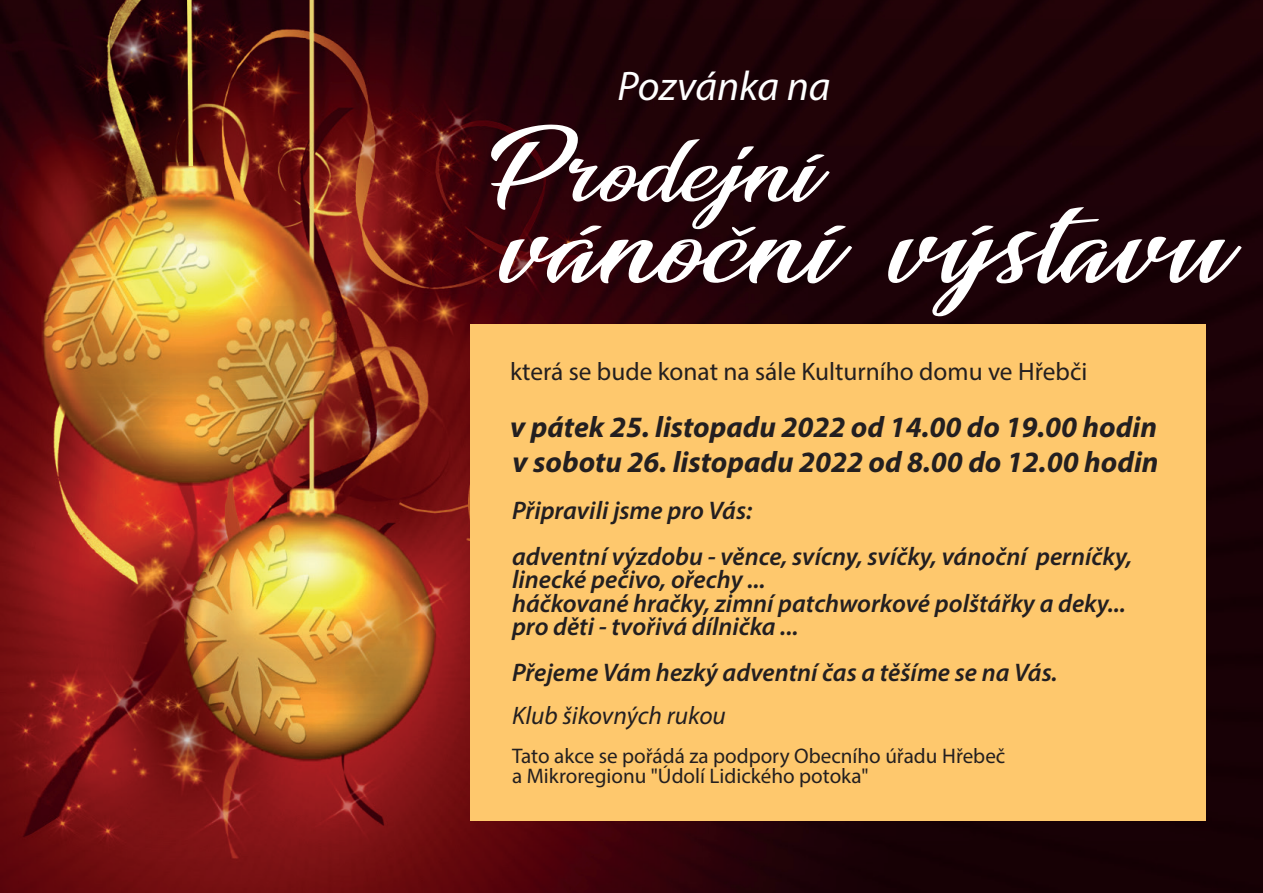
<style>
.page{position:relative;width:1263px;height:893px;background:#fff}
.page>*{position:absolute;margin:0;border:0;box-sizing:border-box;transform-origin:0 0}
.t1{font:111px "Awesome Season Personal Use Regula";color:#fff}
.t2{font:italic 41.4px "Myriad Pro";letter-spacing:-.005em;color:#fff}
.t3{font:italic 700 29.55px/35.5px "Myriad Pro";color:#231f20}
.t4{font:italic 600 25.5px/23.2px "Myriad Pro";color:#231f20}
.t5{font:25.35px "Myriad Pro";color:#231f20}
.t6{font:italic 25.35px "Myriad Pro";color:#231f20}
.t7{font:21.15px/19.5px "Myriad Pro";color:#231f20}
</style>
<div class="page">
<img style="left:0;top:0;width:1263px;height:893px">
<div style="left:470px;top:325px;width:736px;height:496px;background:#fec86d"></div>
<svg style="left:932px;top:225px;width:84px;height:91px;background:#1a0107"></svg>
<svg style="left:1061px;top:239px;width:70px;height:44px;background:#1b0107"></svg>
<svg style="left:491px;top:123px;width:361px;height:160px;background:#250108"></svg>
<h2 class="t2" style="left:617px;top:61px;width:215px">Pozvánka na</h2>
<h1 class="t1" style="left:496px;top:180px;width:730px">❖■□■ ❖▲▼❖◆</h1>
<p class="t5" style="left:510px;top:355px;width:579px">která se bude konat na sále Kulturního domu ve Hřebči</p>
<p class="t3" style="left:510px;top:408px;width:650px">v pátek 25. listopadu 2022 od 14.00 do 19.00 hodin v sobotu 26. listopadu 2022 od 8.00 do 12.00 hodin</p>
<p class="t4" style="left:512px;top:486px;width:622px;line-height:46.5px">Připravili jsme pro Vás:<br>adventní výzdobu - věnce, svícny, svíčky, vánoční perníčky,</p>
<p class="t4" style="left:512px;top:568px;width:615px">linecké pečivo, ořechy ...<br>háčkované hračky, zimní patchworkové polštářky a deky... pro děti - tvořivá dílnička ...</p>
<p class="t4" style="left:512px;top:661px;width:547px">Přejeme Vám hezký adventní čas a těšíme se na Vás.</p>
<p class="t6" style="left:512px;top:700px;width:215px">Klub šikovných rukou</p>
<p class="t7" style="left:512px;top:746px;width:495px">Tato akce se pořádá za podpory Obecního úřadu Hřebeč a Mikroregionu "Údolí Lidického potoka"</p>
</div>
